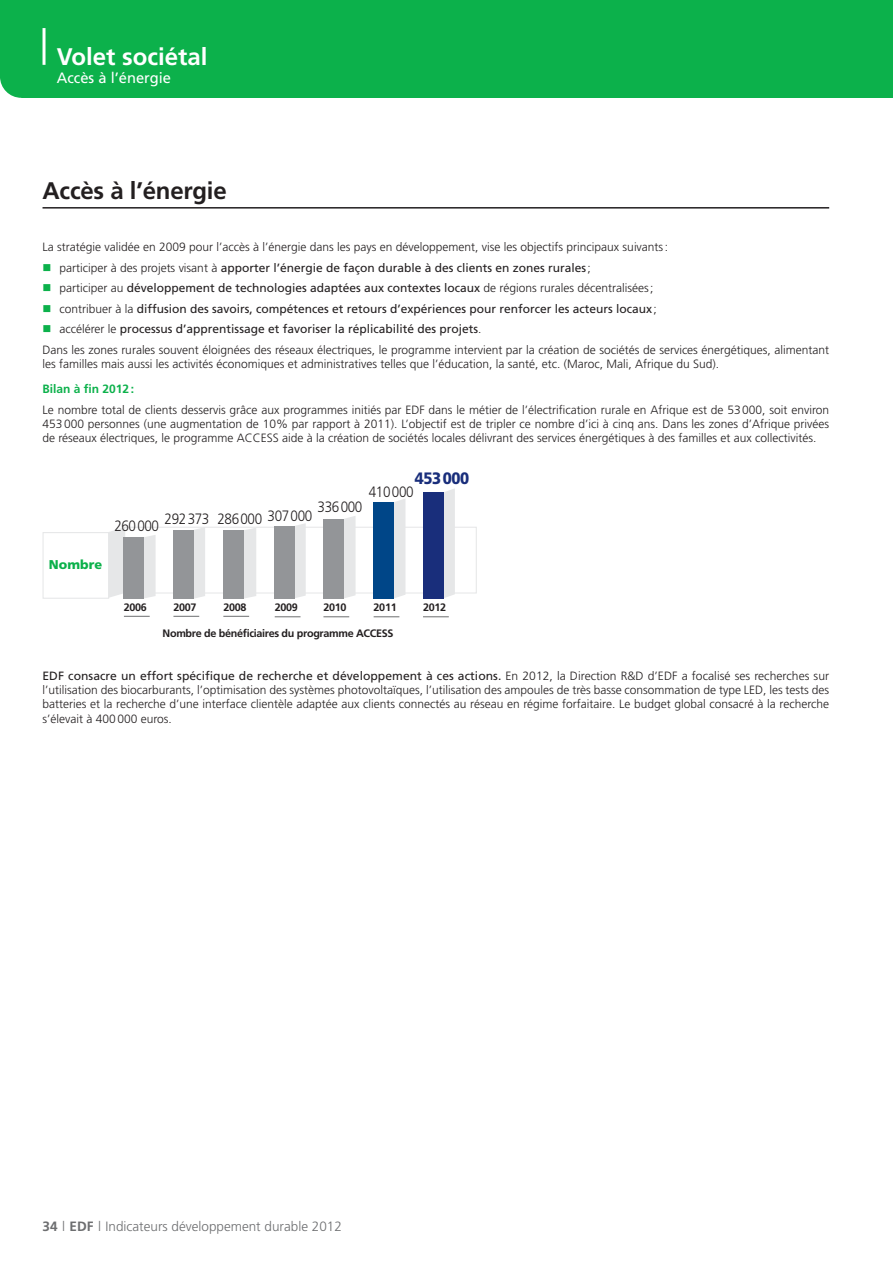
<style>
.page{position:relative;width:893px;height:1263px;background:#fff}
.page>*{position:absolute;margin:0;border:0;box-sizing:border-box;transform-origin:0 0}
.t1{font:700 24px "Frutiger LT Std";letter-spacing:-.01em;color:#231f20}
.t2{font:700 24px "Frutiger LT Std";color:#fff}
.t3{font:900 16.5px "Frutiger";letter-spacing:-.03em;color:#192e7b;scale:.9 1}
.t4{font:300 15px "Frutiger";letter-spacing:-.03em;color:#231f20;scale:.9 1}
.t5{font:15px "Frutiger LT Std";color:#fff}
.t6{font:300 13.5px "Frutiger LT Std";color:#6d6e70}
.t7{font:900 12.75px "Frutiger";color:#0cb14b}
.t8{font:300 12px/14.2px "Frutiger LT Std";color:#231f20;text-align:justify}
.t9{font:12px "Frutiger LT Std";color:#231f20}
.t10{font:700 12px "Frutiger LT Std";color:#0cb14b}
.t11{font:700 10.8px "Frutiger";letter-spacing:-.03em;color:#231f20}
.s1{font-weight:300}
.s2{font-weight:400}
.s3{font-weight:700}
</style>
<div class="page">
<div style="left:0;top:0;width:893px;height:98px;background:#0cb14b"></div>
<svg style="left:0;top:81px;width:17px;height:17px"></svg>
<div style="left:0;top:55px;width:43px;height:43px;background:#0cb14b;border-radius:50%"></div>
<hr style="left:43px;top:28px;width:3px;height:37px;background:#fff">
<div style="left:124px;top:527px;width:353px;height:66px;border:1px solid #e6e7e8"></div>
<div style="left:43px;top:532px;width:66px;height:67px;border:1px solid #e6e7e8"></div>
<svg style="left:108px;top:527px;width:17px;height:71px"></svg>
<svg style="left:144px;top:535px;width:12px;height:63px"></svg>
<div style="left:124px;top:537px;width:20px;height:61px;background:#939598"></div>
<svg style="left:124px;top:616px;width:26px;height:1px"></svg>
<svg style="left:173px;top:616px;width:26px;height:1px"></svg>
<svg style="left:194px;top:527px;width:11px;height:72px"></svg>
<div style="left:173px;top:530px;width:21px;height:69px;background:#939598"></div>
<svg style="left:223px;top:616px;width:26px;height:1px"></svg>
<svg style="left:243px;top:528px;width:13px;height:71px"></svg>
<div style="left:223px;top:530px;width:20px;height:69px;background:#939598"></div>
<svg style="left:294px;top:523px;width:12px;height:75px"></svg>
<div style="left:274px;top:526px;width:20px;height:72px;background:#939598"></div>
<svg style="left:275px;top:616px;width:25px;height:1px"></svg>
<svg style="left:323px;top:616px;width:26px;height:1px"></svg>
<svg style="left:344px;top:516px;width:12px;height:82px"></svg>
<div style="left:324px;top:519px;width:20px;height:79px;background:#939598"></div>
<svg style="left:394px;top:499px;width:11px;height:99px"></svg>
<div style="left:374px;top:502px;width:20px;height:96px;background:#004688"></div>
<svg style="left:443px;top:488px;width:12px;height:110px"></svg>
<div style="left:423px;top:492px;width:20px;height:106px;background:#192e7b"></div>
<svg style="left:374px;top:616px;width:25px;height:1px"></svg>
<svg style="left:423px;top:616px;width:26px;height:1px"></svg>
<hr style="left:43px;top:207px;width:786px;height:2px;background:#231f20">
<h1 class="t2" style="left:57px;top:46px;width:152px">Volet sociétal</h1>
<p class="t5" style="left:57px;top:71px;width:116px">Accès à l’énergie</p>
<h1 class="t1" style="left:43px;top:180px;width:186px">Accès à l’énergie</h1>
<p class="t8" style="left:43px;top:240px;width:627px">La stratégie validée en 2009 pour l’accès à l’énergie dans les pays en développement, vise les objectifs principaux suivants :</p>
<p class="t9" style="left:60px;top:262px;width:533px"><span class="s1">participer à des projets visant à</span> apporter l’énergie de façon durable à des clients en zones rurales <span class="s1">;</span></p>
<p class="t9" style="left:60px;top:283px;width:596px"><span class="s1">participer au</span> développement de technologies adaptées aux contextes locaux <span class="s1">de régions rurales décentralisées ;</span></p>
<p class="t9" style="left:60px;top:303px;width:599px"><span class="s1">contribuer à la</span> diffusion des savoirs, compétences et retours d’expériences pour renforcer les acteurs locaux <span class="s1">;</span></p>
<p class="t9" style="left:60px;top:324px;width:423px"><span class="s1">accélérer le</span> processus d’apprentissage et favoriser la réplicabilité des projets<span class="s1">.</span></p>
<p class="t8" style="left:43px;top:343px;width:788px">Dans les zones rurales souvent éloignées des réseaux électriques, le programme intervient par la création de sociétés de services énergétiques, alimentant</p>
<p class="t8" style="left:43px;top:358px;width:678px">les familles mais aussi les activités économiques et administratives telles que l’éducation, la santé, etc. (Maroc, Mali, Afrique du Sud).</p>
<p class="t10" style="left:43px;top:384px;width:93px">Bilan à fin 2012 :</p>
<p class="t8" style="left:43px;top:403px;width:788px">Le nombre total de clients desservis grâce aux programmes initiés par EDF dans le métier de l’électrification rurale en Afrique est de 53 000, soit environ 453 000 personnes (une augmentation de 10% par rapport à 2011). L’objectif est de tripler ce nombre d’ici à cinq ans. Dans les zones d’Afrique privées de réseaux électriques, le programme ACCESS aide à la création de sociétés locales délivrant des services énergétiques à des familles et aux collectivités.</p>
<h2 class="t3" style="left:415px;top:471px;width:62px">453000</h2>
<p class="t7" style="left:49px;top:559px;width:55px">Nombre</p>
<p class="t4" style="left:165px;top:512px;width:51px">292 373</p>
<p class="t4" style="left:114px;top:520px;width:51px">260 000</p>
<p class="t4" style="left:369px;top:486px;width:51px">410 000</p>
<p class="t4" style="left:318px;top:501px;width:51px">336 000</p>
<p class="t4" style="left:218px;top:511px;width:107px">286 000 307 000</p>
<p class="t11" style="left:124px;top:603px;width:25px">2006</p>
<p class="t11" style="left:173px;top:603px;width:25px">2007</p>
<p class="t11" style="left:163px;top:629px;width:232px">Nombre de bénéficiaires du programme ACCESS</p>
<p class="t11" style="left:223px;top:603px;width:25px">2008</p>
<p class="t11" style="left:275px;top:603px;width:25px">2009</p>
<p class="t11" style="left:323px;top:603px;width:25px">2010</p>
<p class="t11" style="left:374px;top:603px;width:25px">2011</p>
<p class="t11" style="left:423px;top:603px;width:25px">2012</p>
<p class="t8" style="left:43px;top:669px;width:788px"><span class="s2">EDF consacre un effort spécifique de recherche et développement à ces actions.</span> En 2012, la Direction R&amp;D d’EDF a focalisé ses recherches sur l’utilisation des biocarburants, l’optimisation des systèmes photovoltaïques, l’utilisation des ampoules de très basse consommation de type LED, les tests des batteries et la recherche d’une interface clientèle adaptée aux clients connectés au réseau en régime forfaitaire. Le budget global consacré à la recherche s’élevait à 400 000 euros.</p>
<p class="t6" style="left:43px;top:1220px;width:301px"><span class="s3">34</span> l <span class="s3">EDF</span> l Indicateurs développement durable 2012</p>
</div>
